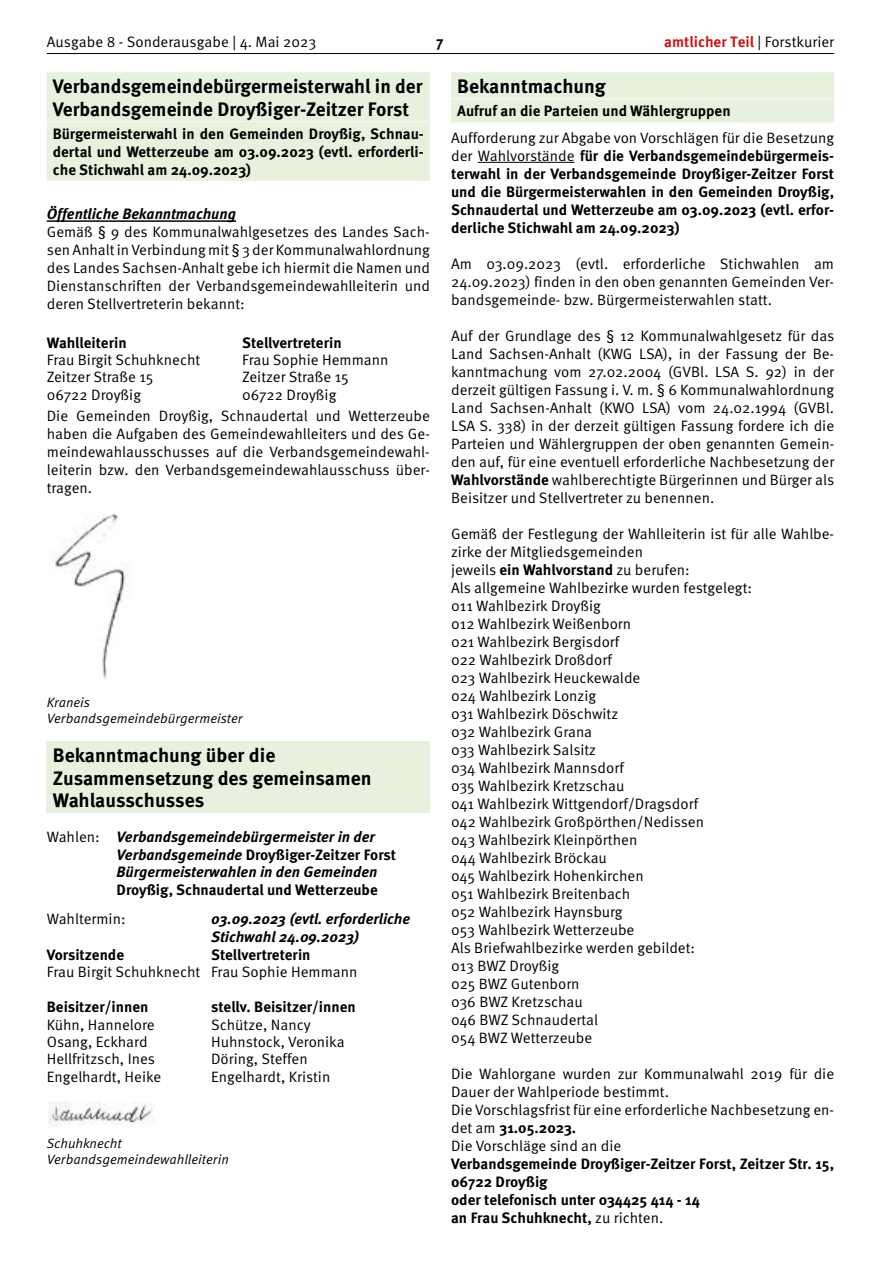
<style>
.page{position:relative;width:881px;height:1263px;background:#fff}
.page>*{position:absolute;margin:0;border:0;box-sizing:border-box;transform-origin:0 0}
.t1{font:700 19.5px/22.5px "Meta Pro";color:#000}
.t2{font:15px/18px "Meta Pro Norm";color:#000;text-align:justify}
.t3{font:700 15px/18px "Meta Pro";color:#000;text-align:justify}
.t4{font:italic 700 15px/17.7px "Meta Pro";color:#000}
.t5{font:700 15px "Meta Pro";color:#cd1719}
.t6{font:13.5px/16.2px "Meta Pro Norm Ita";color:#000}
.s1{font-family:"Meta Pro Norm";font-weight:400;color:#000}
.s2{font-family:"Meta Pro Norm";font-weight:400}
.s3{font-family:"Meta Pro";font-weight:700}
.s4{font-family:"Meta Pro Norm";font-weight:400;font-style:normal}
.s5{font-style:normal}
</style>
<div class="page">
<hr style="left:47px;top:53px;width:786px;height:1px;background:#000">
<hr style="left:477px;top:162px;width:97px;height:1px;background:#000">
<div style="left:451px;top:72px;width:382px;height:50px;background:#e8f1de"></div>
<hr style="left:451px;top:98px;width:382px;height:2px;background:#f4f8ef">
<hr style="left:47px;top:220px;width:189px;height:2px;background:#000">
<div style="left:47px;top:72px;width:382px;height:109px;background:#e8f1de"></div>
<hr style="left:47px;top:121px;width:382px;height:1px;background:#f4f8ef">
<img style="left:51px;top:513px;width:78px;height:166px">
<div style="left:47px;top:741px;width:382px;height:72px;background:#e8f1de"></div>
<img style="left:48px;top:1101px;width:107px;height:24px">
<p class="t2" style="left:47px;top:32px;width:271px">Ausgabe 8 - Sonderausgabe | 4. Mai 2023</p>
<p class="t3" style="left:436px;top:32px;width:9px">7</p>
<p class="t5" style="left:664px;top:31px;width:171px">amtlicher Teil <span class="s1">| Forstkurier</span></p>
<h1 class="t1" style="left:457px;top:74px;width:150px">Bekanntmachung</h1>
<p class="t3" style="left:457px;top:101px;width:275px">Aufruf an die Parteien und Wählergruppen</p>
<p class="t2" style="left:451px;top:128px;width:384px">Aufforderung zur Abgabe von Vorschlägen für die Besetzung</p>
<p class="t3" style="left:451px;top:146px;width:384px"><span class="s2">der Wahlvorstände</span> für die Verbandsgemeindebürgermeis&shy;terwahl in der Verbandsgemeinde Droyßiger-Zeitzer Forst und die Bürgermeisterwahlen in den Gemeinden Droyßig, Schnaudertal und Wetterzeube am 03.09.2023 (evtl. erfor&shy;derliche Stichwahl am 24.09.2023)</p>
<p class="t2" style="left:451px;top:254px;width:384px">Am 03.09.2023 (evtl. erforderliche Stichwahlen am 24.09.2023) finden in den oben genannten Gemeinden Ver&shy;bandsgemeinde- bzw. Bürgermeisterwahlen statt.</p>
<p class="t2" style="left:451px;top:326px;width:384px">Auf der Grundlage des § 12 Kommunalwahlgesetz für das Land Sachsen-Anhalt (KWG LSA), in der Fassung der Be&shy;kanntmachung vom 27.02.2004 (GVBl. LSA S. 92) in der derzeit gültigen Fassung i. V. m. § 6 Kommunalwahlordnung Land Sachsen-Anhalt (KWO LSA) vom 24.02.1994 (GVBl.<br>LSA S. 338) in der derzeit gültigen Fassung fordere ich die Parteien und Wählergruppen der oben genannten Gemein&shy;den auf, für eine eventuell erforderliche Nachbesetzung der <span class="s3">Wahlvorstände</span> wahlberechtigte Bürgerinnen und Bürger als Beisitzer und Stellvertreter zu benennen.</p>
<p class="t2" style="left:451px;top:524px;width:384px;text-align:left">Gemäß der Festlegung der Wahlleiterin ist für alle Wahlbe&shy;zirke der Mitgliedsgemeinden<br>jeweils <span class="s3">ein Wahlvorstand</span> zu berufen:<br>Als allgemeine Wahlbezirke wurden festgelegt:<br>011 Wahlbezirk Droyßig<br>012 Wahlbezirk Weißenborn<br>021 Wahlbezirk Bergisdorf<br>022 Wahlbezirk Droßdorf<br>023 Wahlbezirk Heuckewalde<br>024 Wahlbezirk Lonzig<br>031 Wahlbezirk Döschwitz<br>032 Wahlbezirk Grana<br>033 Wahlbezirk Salsitz<br>034 Wahlbezirk Mannsdorf<br>035 Wahlbezirk Kretzschau<br>041 Wahlbezirk Wittgendorf/Dragsdorf<br>042 Wahlbezirk Großpörthen/Nedissen<br>043 Wahlbezirk Kleinpörthen<br>044 Wahlbezirk Bröckau<br>045 Wahlbezirk Hohenkirchen<br>051 Wahlbezirk Breitenbach<br>052 Wahlbezirk Haynsburg<br>053 Wahlbezirk Wetterzeube<br>Als Briefwahlbezirke werden gebildet:<br>013 BWZ Droyßig<br>025 BWZ Gutenborn<br>036 BWZ Kretzschau<br>046 BWZ Schnaudertal<br>054 BWZ Wetterzeube</p>
<p class="t2" style="left:451px;top:1064px;width:384px;text-align:left">Die Wahlorgane wurden zur Kommunalwahl 2019 für die<br>Dauer der Wahlperiode bestimmt.<br>Die Vorschlagsfrist für eine erforderliche Nachbesetzung en-</p>
<p class="t3" style="left:451px;top:1118px;width:126px"><span class="s2">det am</span> 31.05.2023.</p>
<p class="t2" style="left:451px;top:1136px;width:172px">Die Vorschläge sind an die</p>
<p class="t3" style="left:451px;top:1154px;width:384px;text-align:left">Verbandsgemeinde Droyßiger-Zeitzer Forst, Zeitzer Str. 15, 06722 Droyßig<br>oder telefonisch unter 034425 414 - 14<br>an Frau Schuhknecht, <span class="s2">zu richten.</span></p>
<h1 class="t1" style="left:53px;top:74px;width:371px">Verbandsgemeindebürgermeisterwahl in der<br>Verbandsgemeinde Droyßiger-Zeitzer Forst</h1>
<p class="t3" style="left:53px;top:124px;width:372px">Bürgermeisterwahl in den Gemeinden Droyßig, Schnau&shy;dertal und Wetterzeube am 03.09.2023 (evtl. erforderli&shy;che Stichwahl am 24.09.2023)</p>
<p class="t4" style="left:47px;top:204px;width:191px">Öffentliche Bekanntmachung</p>
<p class="t2" style="left:47px;top:222px;width:384px">Gemäß § 9 des Kommunalwahlgesetzes des Landes Sach&shy;sen Anhalt in Verbindung mit § 3 der Kommunalwahlordnung des Landes Sachsen-Anhalt gebe ich hiermit die Namen und Dienstanschriften der Verbandsgemeindewahlleiterin und deren Stellvertreterin bekannt:</p>
<p class="t3" style="left:47px;top:332px;width:81px">Wahlleiterin</p>
<p class="t3" style="left:242px;top:332px;width:101px">Stellvertreterin</p>
<p class="t2" style="left:47px;top:350px;width:155px">Frau Birgit Schuhknecht</p>
<p class="t2" style="left:242px;top:350px;width:148px">Frau Sophie Hemmann</p>
<p class="t2" style="left:47px;top:367px;width:108px">Zeitzer Straße 15</p>
<p class="t2" style="left:242px;top:367px;width:108px">Zeitzer Straße 15</p>
<p class="t2" style="left:47px;top:384px;width:96px">06722 Droyßig</p>
<p class="t2" style="left:47px;top:383px;width:384px;line-height:21.3px;text-indent:195px">06722 Droyßig<br>Die Gemeinden Droyßig, Schnaudertal und Wetterzeube</p>
<p class="t2" style="left:47px;top:424px;width:384px">haben die Aufgaben des Gemeindewahlleiters und des Ge&shy;meindewahlausschusses auf die Verbandsgemeindewahl&shy;leiterin bzw. den Verbandsgemeindewahlausschuss über&shy;tragen.</p>
<p class="t6" style="left:47px;top:693px;width:197px">Kraneis<br>Verbandsgemeindebürgermeister</p>
<h1 class="t1" style="left:53px;top:743px;width:320px">Bekanntmachung über die<br>Zusammensetzung des gemeinsamen<br>Wahlausschusses</h1>
<p class="t4" style="left:117px;top:827px;width:281px;text-indent:-70px"><span class="s4">Wahlen:</span> Verbandsgemeindebürgermeister in der<br>Verbandsgemeinde <span class="s5">Droyßiger-Zeitzer Forst<br></span>Bürgermeisterwahlen in den Gemeinden</p>
<p class="t3" style="left:117px;top:879px;width:262px">Droyßig, Schnaudertal und Wetterzeube</p>
<p class="t2" style="left:47px;top:909px;width:80px">Wahltermin:</p>
<p class="t4" style="left:211px;top:909px;width:200px">03.09.2023 (evtl. erforderliche<br>Stichwahl 24.09.2023)</p>
<p class="t3" style="left:47px;top:944px;width:79px">Vorsitzende</p>
<p class="t3" style="left:211px;top:944px;width:101px">Stellvertreterin</p>
<p class="t2" style="left:47px;top:962px;width:312px">Frau Birgit Schuhknecht Frau Sophie Hemmann</p>
<p class="t3" style="left:47px;top:997px;width:103px">Beisitzer/innen</p>
<p class="t3" style="left:211px;top:997px;width:146px">stellv. Beisitzer/innen</p>
<p class="t2" style="left:47px;top:1014px;width:109px">Kühn, Hannelore</p>
<p class="t2" style="left:211px;top:1014px;width:101px">Schütze, Nancy</p>
<p class="t2" style="left:47px;top:1032px;width:102px">Osang, Eckhard</p>
<p class="t2" style="left:211px;top:1032px;width:135px">Huhnstock, Veronika</p>
<p class="t2" style="left:47px;top:1049px;width:110px">Hellfritzsch, Ines</p>
<p class="t2" style="left:211px;top:1049px;width:98px">Döring, Steffen</p>
<p class="t2" style="left:47px;top:1066px;width:116px">Engelhardt, Heike</p>
<p class="t2" style="left:211px;top:1066px;width:121px">Engelhardt, Kristin</p>
<p class="t6" style="left:47px;top:1134px;width:183px">Schuhknecht<br>Verbandsgemeindewahlleiterin</p>
</div>
